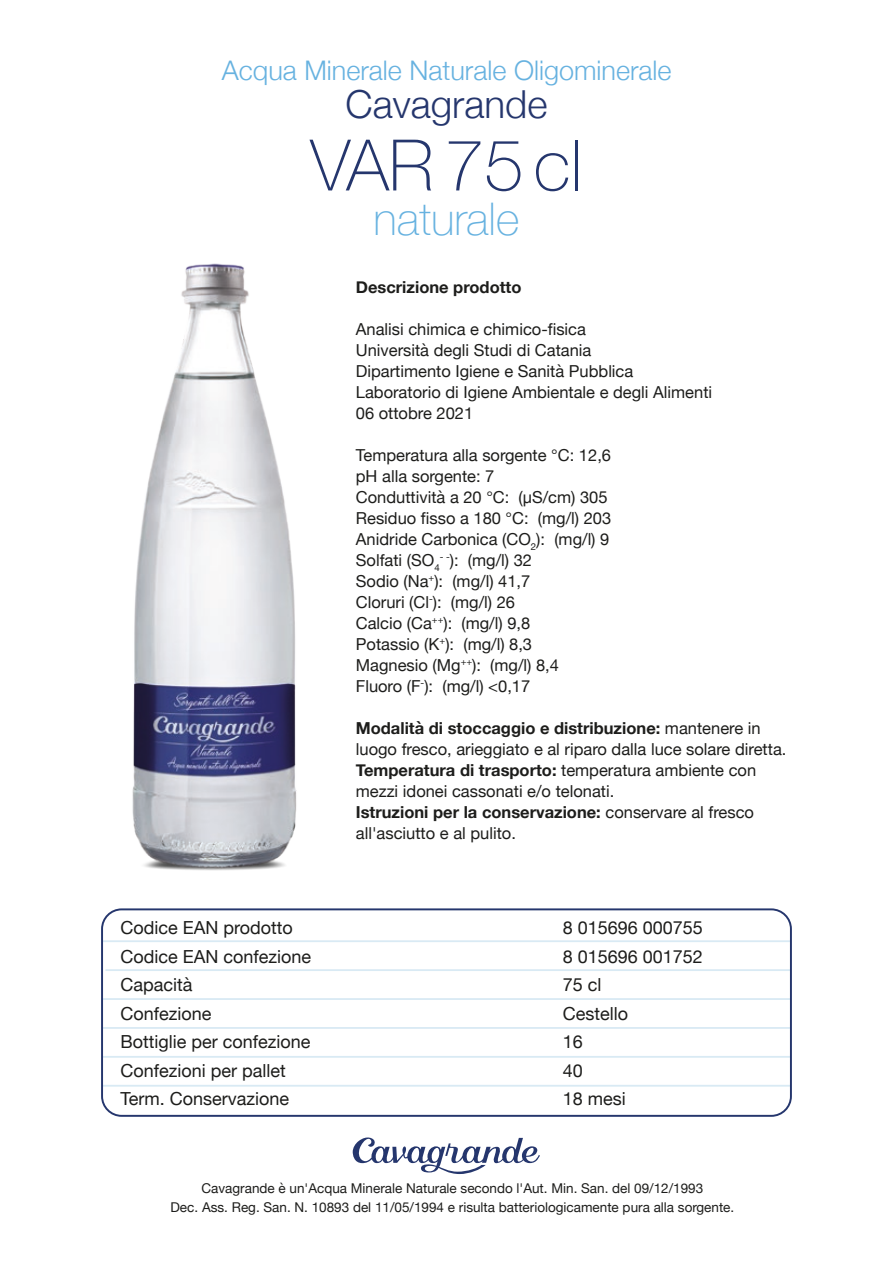
<style>
.page{position:relative;width:893px;height:1263px;background:#fff}
.page>*{position:absolute;margin:0;border:0;box-sizing:border-box;transform-origin:0 0}
.t1{font:100 71.1px "Helvetica Neue";color:#25366d}
.t2{font:100 45px "Helvetica Neue";color:#67b2e0}
.t3{font:300 38.7px "Helvetica Neue";color:#25366d}
.t4{font:300 27px "Helvetica Neue";color:#67b2e0}
.t5{font:18px/28.5px "Helvetica Neue";color:#1d1d1b}
.t6{font:16.5px/21px "Helvetica Neue";color:#1d1d1b}
.t7{font:700 16.5px "Helvetica Neue";color:#1d1d1b}
.t8{font:13.5px/19.5px "Helvetica Neue";color:#1d1d1b;text-align:center}
.s1{font-weight:700}
</style>
<div class="page">
<hr style="left:102px;top:1056px;width:689px;height:2px;background:#d9eaf4">
<hr style="left:102px;top:940px;width:689px;height:2px;background:#d9eaf4">
<hr style="left:102px;top:1085px;width:689px;height:2px;background:#d9eaf4">
<hr style="left:105px;top:969px;width:686px;height:2px;background:#d9eaf4">
<hr style="left:102px;top:998px;width:689px;height:2px;background:#d9eaf4">
<hr style="left:102px;top:1027px;width:689px;height:2px;background:#d9eaf4">
<div style="left:101px;top:908px;width:691px;height:209px;border:2px solid #25366d;border-radius:20px"></div>
<svg style="left:353px;top:1137px;width:187px;height:37px"></svg>
<img style="left:132px;top:263px;width:165px;height:608px">
<h3 class="t4" style="left:222px;top:49px;width:451px">Acqua Minerale Naturale Oligominerale</h3>
<h3 class="t3" style="left:346px;top:73px;width:203px">Cavagrande</h3>
<h1 class="t1" style="left:310px;top:111px;width:273px">VAR 75cl</h1>
<h2 class="t2" style="left:374px;top:185px;width:147px">naturale</h2>
<p class="t7" style="left:356px;top:274px;width:167px">Descrizione prodotto</p>
<p class="t6" style="left:356px;top:319px;width:358px">Analisi chimica e chimico-fisica<br>Università degli Studi di Catania<br>Dipartimento Igiene e Sanità Pubblica Laboratorio di Igiene Ambientale e degli Alimenti 06 ottobre 2021</p>
<p class="t6" style="left:356px;top:445px;width:257px">Temperatura alla sorgente °C: 12,6 pH alla sorgente: 7<br>Conduttività a 20 °C: (μS/cm) 305<br>Residuo fisso a 180 °C: (mg/l) 203<br>Anidride Carbonica (CO<sub>2</sub>): (mg/l) 9<br>Solfati (SO<sub>4</sub><sup>-</sup> <sup>-</sup>): (mg/l) 32<br>Sodio (Na<sup>+</sup>): (mg/l) 41,7<br>Cloruri (Cl<sup>-</sup>): (mg/l) 26<br>Calcio (Ca<sup>++</sup>): (mg/l) 9,8<br>Potassio (K<sup>+</sup>): (mg/l) 8,3<br>Magnesio (Mg<sup>++</sup>): (mg/l) 8,4<br>Fluoro (F<sup>-</sup>): (mg/l) &lt;0,17</p>
<p class="t6" style="left:356px;top:718px;width:432px"><span class="s1">Modalità di stoccaggio e distribuzione:</span> mantenere in luogo fresco, arieggiato e al riparo dalla luce solare diretta.<br><span class="s1">Temperatura di trasporto:</span> temperatura ambiente con mezzi idonei cassonati e/o telonati.<br><span class="s1">Istruzioni per la conservazione:</span> conservare al fresco all'asciutto e al pulito.</p>
<p class="t5" style="left:120px;top:914px;width:192px">Codice EAN prodotto<br>Codice EAN confezione<br>Capacità<br>Confezione<br>Bottiglie per confezione<br>Confezioni per pallet<br>Term. Conservazione</p>
<p class="t5" style="left:563px;top:914px;width:142px">8 015696 000755<br>8 015696 001752<br>75 cl<br>Cestello<br>16<br>40<br>18 mesi</p>
<p class="t8" style="left:170px;top:1179px;width:565px">Cavagrande è un'Acqua Minerale Naturale secondo l'Aut. Min. San. del 09/12/1993<br>Dec. Ass. Reg. San. N. 10893 del 11/05/1994 e risulta batteriologicamente pura alla sorgente.</p>
</div>
